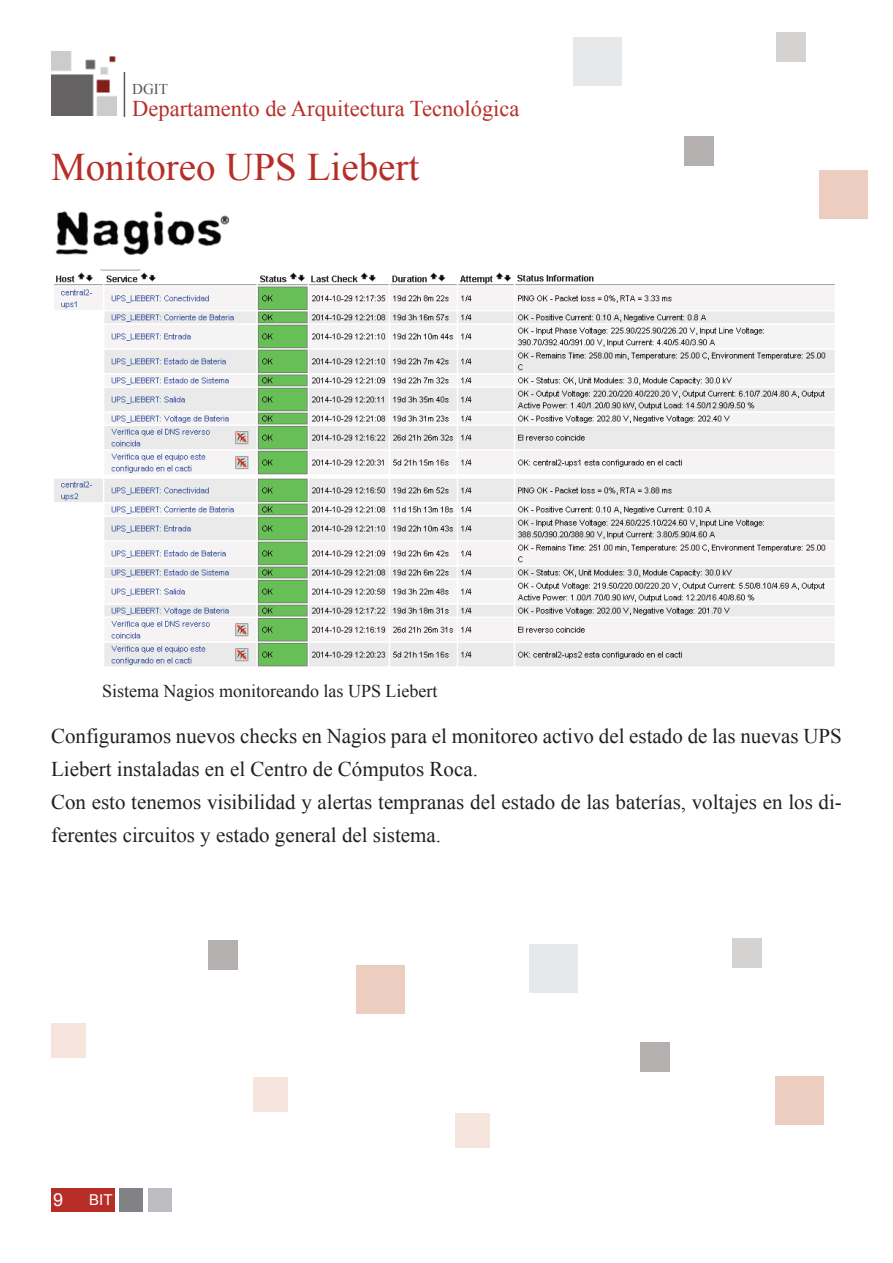
<style>
.page{position:relative;width:893px;height:1263px;background:#fff}
.page>*{position:absolute;margin:0;border:0;box-sizing:border-box;transform-origin:0 0}
.t1{font:39px "Times New Roman";color:#b72e28}
.t2{font:22.5px "Times New Roman";color:#b72e28}
.t3{font:21px/33px "Times New Roman";color:#231f20}
.t4{font:18px "Times New Roman";color:#231f20}
.t5{font:18px "Arial";color:#fff}
.t6{font:15px "Times New Roman";color:#57585a}
.t7{font:15px "Arial";color:#fff}
</style>
<div class="page">
<img style="left:52px;top:51px;width:64px;height:65px">
<hr style="left:124px;top:72px;width:1px;height:45px;background:#57585a">
<div style="left:51px;top:1189px;width:64px;height:23px;background:#b72e28"></div>
<div style="left:120px;top:1189px;width:23px;height:23px;background:#808285"></div>
<div style="left:148px;top:1189px;width:23px;height:23px;background:#bcbdc0"></div>
<img style="left:54px;top:269px;width:781px;height:398px">
<img style="left:55px;top:211px;width:175px;height:44px">
<div style="left:530px;top:944px;width:48px;height:48px;background:#e7e8e9"></div>
<div style="left:357px;top:965px;width:48px;height:48px;background:#edcdbf"></div>
<div style="left:208px;top:940px;width:30px;height:29px;background:#b4b0af"></div>
<div style="left:732px;top:938px;width:29px;height:30px;background:#d5d3d2"></div>
<div style="left:51px;top:1023px;width:35px;height:35px;background:#f5e5dc"></div>
<div style="left:775px;top:1076px;width:48px;height:48px;background:#edcdbf"></div>
<div style="left:640px;top:1042px;width:30px;height:29px;background:#b4b0af"></div>
<div style="left:574px;top:38px;width:48px;height:48px;background:#e7e8e9"></div>
<div style="left:776px;top:32px;width:29px;height:30px;background:#d5d3d2"></div>
<div style="left:819px;top:170px;width:48px;height:48px;background:#edcdbf"></div>
<div style="left:684px;top:136px;width:30px;height:29px;background:#b4b0af"></div>
<div style="left:455px;top:1113px;width:35px;height:35px;background:#f5e5dc"></div>
<div style="left:253px;top:1077px;width:35px;height:35px;background:#f5e5dc"></div>
<p class="t6" style="left:132px;top:81px;width:37px">DGIT</p>
<p class="t2" style="left:132px;top:96px;width:389px">Departamento de Arquitectura Tecnológica</p>
<h1 class="t1" style="left:51px;top:145px;width:370px">Monitoreo UPS Liebert</h1>
<p class="t4" style="left:102px;top:681px;width:337px">Sistema Nagios monitoreando las UPS Liebert</p>
<p class="t3" style="left:51px;top:719px;width:792px">Configuramos nuevos checks en Nagios para el monitoreo activo del estado de las nuevas UPS Liebert instaladas en el Centro de Cómputos Roca.<br>Con esto tenemos visibilidad y alertas tempranas del estado de las baterías, voltajes en los di&shy;ferentes circuitos y estado general del sistema.</p>
<p class="t5" style="left:53px;top:1190px;width:12px">9</p>
<p class="t7" style="left:89px;top:1191px;width:25px">BIT</p>
</div>
